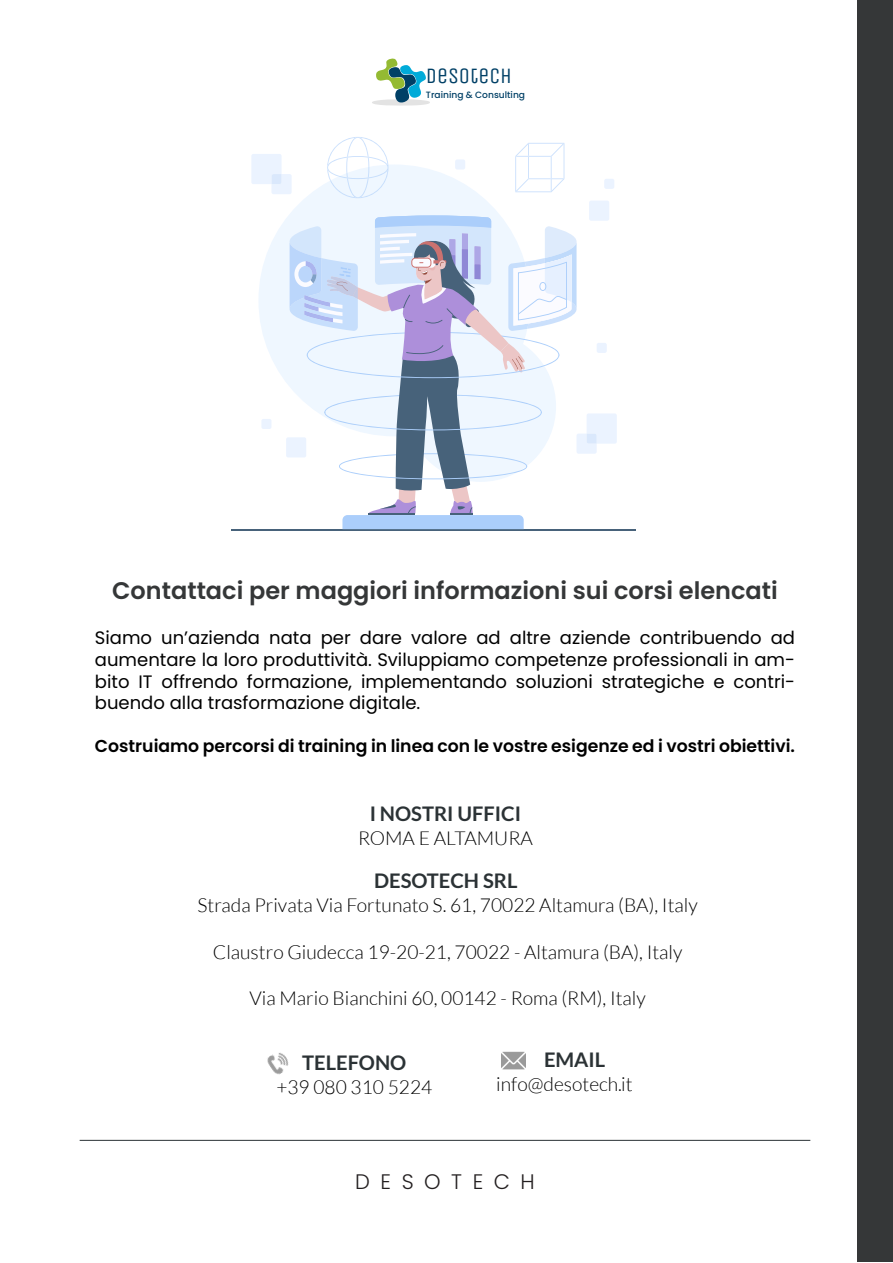
<style>
.page{position:relative;width:893px;height:1263px;background:#fff}
.page>*{position:absolute;margin:0;border:0;box-sizing:border-box;transform-origin:0 0}
.t1{font:600 24px "Poppins";color:#353738}
.t2{font:22.05px "Unica One";color:#004066}
.t3{font:300 21px "Poppins";letter-spacing:.5em;color:#231f20}
.t4{font:700 20.1px "Lato";color:#2b3235}
.t5{font:300 19.2px "Lato";color:#000}
.t6{font:18px/21.6px "Poppins";color:#000;text-align:justify}
.t7{font:600 17.25px "Poppins";color:#000}
.t8{font:500 9.15px "Poppins";color:#004066}
</style>
<div class="page">
<hr style="left:80px;top:1140px;width:730px;height:1px;background:#2b3235">
<hr style="left:231px;top:529px;width:404px;height:2px;background:#1a3b59">
<div style="left:258px;top:164px;width:272px;height:272px;background:#ebf5ff;border-radius:50%"></div>
<div style="left:604px;top:179px;width:10px;height:10px;background:#e6f0ff;border-radius:2px"></div>
<div style="left:455px;top:159px;width:10px;height:11px;background:#e6f0ff;border-radius:2px"></div>
<svg style="left:251px;top:154px;width:41px;height:40px"></svg>
<div style="left:589px;top:201px;width:20px;height:20px;background:#e6f0ff;border-radius:2px"></div>
<div style="left:286px;top:437px;width:20px;height:20px;background:#e6f0ff;border-radius:2px"></div>
<div style="left:261px;top:419px;width:10px;height:10px;background:#e6f0ff;border-radius:2px"></div>
<svg style="left:515px;top:143px;width:49px;height:49px"></svg>
<svg style="left:327px;top:137px;width:62px;height:61px"></svg>
<svg style="left:290px;top:215px;width:327px;height:314px"></svg>
<svg style="left:372px;top:58px;width:58px;height:48px"></svg>
<img style="left:502px;top:1051px;width:24px;height:19px">
<img style="left:267px;top:1053px;width:22px;height:22px">
<div style="left:857px;top:0;width:36px;height:1262px;background:#353738"></div>
<p class="t2" style="left:426px;top:63px;width:88px">DESOTECH</p>
<p class="t8" style="left:426px;top:89px;width:101px">Training &amp; Consulting</p>
<p class="t1" style="left:112px;top:577px;width:667px">Contattaci per maggiori informazioni sui corsi elencati</p>
<p class="t6" style="left:95px;top:627px;width:702px">Siamo un’azienda nata per dare valore ad altre aziende contribuendo ad aumentare la loro produttività. Sviluppiamo competenze professionali in am&shy;bito IT offrendo formazione, implementando soluzioni strategiche e contri&shy;buendo alla trasformazione digitale.</p>
<p class="t7" style="left:95px;top:735px;width:702px">Costruiamo percorsi di training in linea con le vostre esigenze ed i vostri obiettivi.</p>
<p class="t4" style="left:370px;top:802px;width:153px">I NOSTRI UFFICI</p>
<p class="t5" style="left:358px;top:828px;width:176px">ROMA E ALTAMURA</p>
<p class="t4" style="left:374px;top:869px;width:145px">DESOTECH SRL</p>
<p class="t5" style="left:198px;top:895px;width:502px">Strada Privata Via Fortunato S. 61, 70022 Altamura (BA), Italy</p>
<p class="t5" style="left:213px;top:941px;width:471px">Claustro Giudecca 19-20-21, 70022 - Altamura (BA), Italy</p>
<p class="t5" style="left:250px;top:987px;width:398px">Via Mario Bianchini 60, 00142 - Roma (RM), Italy</p>
<p class="t4" style="left:302px;top:1051px;width:106px">TELEFONO</p>
<p class="t5" style="left:276px;top:1077px;width:157px">+39 080 310 5224</p>
<p class="t4" style="left:544px;top:1048px;width:63px">EMAIL</p>
<p class="t5" style="left:496px;top:1074px;width:138px">info@desotech.it</p>
<p class="t3" style="left:355px;top:1169px;width:181px">DESOTECH</p>
</div>
